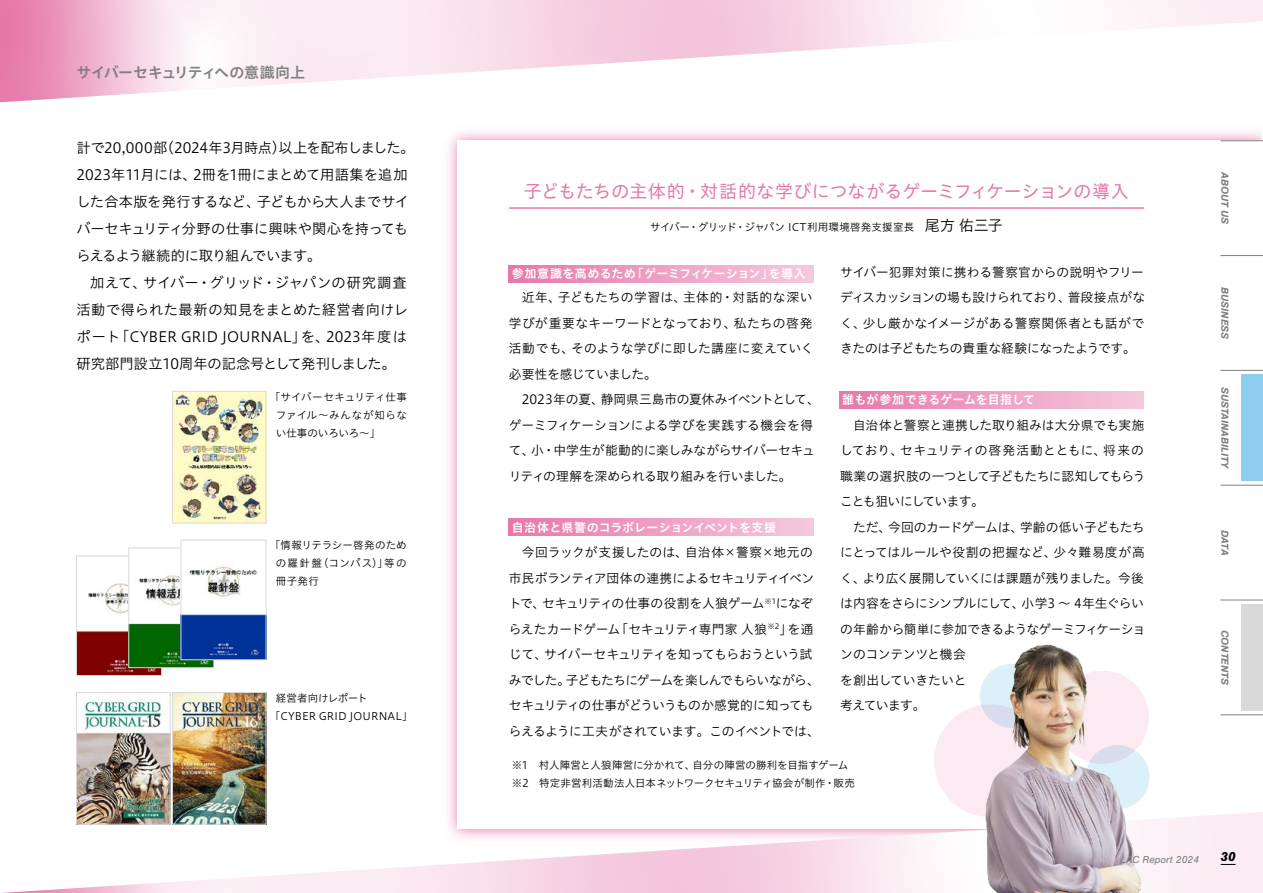
<style>
.page{position:relative;width:1263px;height:893px;background:#fff}
.page>*{position:absolute;margin:0;border:0;box-sizing:border-box;transform-origin:0 0}
.t1{font:18px "Hiragino UD Sans Std N W4";letter-spacing:-.01em;color:#e678aa}
.t2{font:15px "Hiragino UD Sans Std N W6";letter-spacing:-.04em;color:#808080}
.t3{font:14.25px/27px "Hiragino UD Sans Std N W3";letter-spacing:-.015em;color:#000}
.t4{font:italic 700 13.5px "Nimbus San";color:#000}
.t5{font:12.75px/25.5px "Hiragino UD Sans Std N W3";letter-spacing:-.025em;color:#000;text-align:justify}
.t6{font:12px "Hiragino UD Sans Std N W6";letter-spacing:.01em;color:#fff}
.t7{font:10.5px/18px "Hiragino UD Sans Std N W3";letter-spacing:.005em;color:#000;text-align:justify}
.t8{font:italic 700 10.5px "Nimbus San";color:#808080}
.t9{font:italic 10.5px "Nimbus San";color:#808080}
.s1{font-size:15px}
</style>
<div class="page">
<img style="left:448px;top:131px;width:814px;height:681px">
<div style="left:458px;top:141px;width:805px;height:688px;background:#fff"></div>
<svg style="left:0;top:0;width:1263px;height:102px"></svg>
<svg style="left:17px;top:812px;width:1246px;height:80px"></svg>
<svg style="left:0;top:892px;width:1263px;height:1px"></svg>
<img style="left:78px;top:583px;width:82px;height:91px">
<div style="left:76px;top:555px;width:86px;height:121px;border:1px solid #d9d9d9"></div>
<img style="left:130px;top:550px;width:82px;height:116px">
<div style="left:128px;top:548px;width:86px;height:120px;border:1px solid #d9d9d9"></div>
<img style="left:183px;top:548px;width:81px;height:110px">
<div style="left:181px;top:540px;width:85px;height:120px;border:1px solid #d9d9d9"></div>
<hr style="left:509px;top:207px;width:635px;height:2px;background:#e678aa">
<div style="left:934px;top:704px;width:113px;height:113px;background:#fbeaf2;border-radius:50%"></div>
<div style="left:1056px;top:671px;width:93px;height:93px;background:#fbeaf2;border-radius:50%"></div>
<div style="left:1085px;top:745px;width:64px;height:64px;background:#dcf0fa;border-radius:50%"></div>
<img style="left:979px;top:644px;width:161px;height:249px">
<div style="left:509px;top:519px;width:304px;height:17px;background:linear-gradient(to right,#e678aa,#f5c9dd)"></div>
<div style="left:839px;top:391px;width:305px;height:17px;background:linear-gradient(to right,#e678aa,#f5c9dd)"></div>
<div style="left:509px;top:265px;width:304px;height:17px;background:linear-gradient(to right,#e678aa,#f5c9dd)"></div>
<img style="left:78px;top:697px;width:90px;height:126px">
<div style="left:76px;top:692px;width:94px;height:133px;border:1px solid #d9d9d9"></div>
<img style="left:174px;top:694px;width:90px;height:129px">
<div style="left:172px;top:692px;width:94px;height:133px;border:1px solid #d9d9d9"></div>
<img style="left:174px;top:393px;width:90px;height:128px">
<div style="left:172px;top:391px;width:94px;height:132px;border:1px solid #d9d9d9"></div>
<svg style="left:1221px;top:864px;width:14px;height:1px"></svg>
<hr style="left:1220px;top:140px;width:43px;height:1px;background:#808080">
<hr style="left:1220px;top:255px;width:43px;height:1px;background:#808080">
<hr style="left:1220px;top:370px;width:43px;height:1px;background:#808080">
<hr style="left:1220px;top:485px;width:43px;height:1px;background:#808080">
<hr style="left:1220px;top:600px;width:43px;height:1px;background:#808080">
<hr style="left:1220px;top:714px;width:43px;height:1px;background:#808080">
<div style="left:1242px;top:375px;width:21px;height:106px;background:#8ccdf0"></div>
<div style="left:1242px;top:604px;width:21px;height:107px;background:#d9d9d9"></div>
<p class="t2" style="left:77px;top:60px;width:230px">サイバーセキュリティへの意識向上</p>
<p class="t3" style="left:77px;top:134px;width:340px">計で20,000部（2024年3月時点）以上を配布しました。<br>2023年11月には、2冊を1冊にまとめて用語集を追加した合本版を発行するなど、子どもから大人までサイバーセキュリティ分野の仕事に興味や関心を持ってもらえるよう継続的に取り組んでいます。</p>
<p class="t3" style="left:77px;top:269px;width:333px;text-align:justify;text-indent:13px">加えて、サイバー・グリッド・ジャパンの研究調査活動で得られた最新の知見をまとめた経営者向けレポート「CYBER GRID JOURNAL」を、2023年度は研究部門設立10周年の記念号として発刊しました。</p>
<p class="t7" style="left:276px;top:387px;width:133px;text-indent:-6px">「サイバーセキュリティ仕事ファイル～みんなが知らない仕事のいろいろ～」</p>
<p class="t7" style="left:276px;top:536px;width:132px;text-indent:-6px">「情報リテラシー啓発のための羅針盤（コンパス）」等の冊子発行</p>
<p class="t7" style="left:270px;top:688px;width:144px;text-indent:6px">経営者向けレポート「CYBER GRID JOURNAL」</p>
<h1 class="t1" style="left:524px;top:178px;width:606px">子どもたちの主体的・対話的な学びにつながるゲーミフィケーションの導入</h1>
<p class="t7" style="left:650px;top:217px;width:354px">サイバー・グリッド・ジャパン ICT利用環境啓発支援室長　<span class="s1">尾方 佑三子</span></p>
<p class="t6" style="left:512px;top:265px;width:296px">参加意識を高めるため「ゲーミフィケーション」を導入</p>
<p class="t5" style="left:509px;top:284px;width:306px;text-indent:13px">近年、子どもたちの学習は、主体的・対話的な深い学びが重要なキーワードとなっており、私たちの啓発活動でも、そのような学びに即した講座に変えていく必要性を感じていました。</p>
<p class="t5" style="left:509px;top:386px;width:312px;text-align:left;text-indent:13px">2023年の夏、静岡県三島市の夏休みイベントとして、ゲーミフィケーションによる学びを実践する機会を得て、小・中学生が能動的に楽しみながらサイバーセキュリティの理解を深められる取り組みを行いました。</p>
<p class="t6" style="left:512px;top:518px;width:266px">自治体と県警のコラボレーションイベントを支援</p>
<p class="t5" style="left:509px;top:539px;width:312px;text-align:center">今回ラックが支援したのは、自治体×警察×地元の<br>市民ボランティア団体の連携によるセキュリティイベントで、セキュリティの仕事の役割を人狼ゲーム<sup>※1</sup>になぞらえたカードゲーム「セキュリティ専門家 人狼<sup>※2</sup>」を通じて、サイバーセキュリティを知ってもらおうという試みでした。子どもたちにゲームを楽しんでもらいながら、セキュリティの仕事がどういうものか感覚的に知ってもらえるように工夫がされています。このイベントでは、</p>
<p class="t5" style="left:840px;top:258px;width:306px">サイバー犯罪対策に携わる警察官からの説明やフリーディスカッションの場も設けられており、普段接点がなく、少し厳かなイメージがある警察関係者とも話ができたのは子どもたちの貴重な経験になったようです。</p>
<p class="t6" style="left:842px;top:391px;width:194px">誰もが参加できるゲームを目指して</p>
<p class="t5" style="left:840px;top:411px;width:307px;text-indent:13px">自治体と警察と連携した取り組みは大分県でも実施しており、セキュリティの啓発活動とともに、将来の職業の選択肢の一つとして子どもたちに認知してもらうことも狙いにしています。</p>
<p class="t5" style="left:840px;top:513px;width:307px;text-align:left;text-indent:13px">ただ、今回のカードゲームは、学齢の低い子どもたちにとってはルールや役割の把握など、少々難易度が高く、より広く展開していくには課題が残りました。今後は内容をさらにシンプルにして、小学3 ～ 4年生ぐらいの年齢から簡単に参加できるようなゲーミフィケーションのコンテンツと機会<br>を創出していきたいと<br>考えています。</p>
<p class="t7" style="left:512px;top:755px;width:345px">※1　村人陣営と人狼陣営に分かれて、自分の陣営の勝利を目指すゲーム※2　特定非営利活動法人日本ネットワークセキュリティ協会が制作・販売</p>
<p class="t8" style="left:1231px;top:172px;width:54px;rotate:90deg">ABOUT US</p>
<p class="t8" style="left:1231px;top:287px;width:54px;rotate:90deg">BUSINESS</p>
<p class="t8" style="left:1231px;top:387px;width:84px;rotate:90deg">SUSTAINABILITY</p>
<p class="t8" style="left:1231px;top:530px;width:27px;rotate:90deg">DATA</p>
<p class="t8" style="left:1231px;top:630px;width:57px;rotate:90deg">CONTENTS</p>
<p class="t9" style="left:1120px;top:853px;width:80px">LAC Report 2024</p>
<p class="t4" style="left:1220px;top:848px;width:17px">30</p>
</div>
